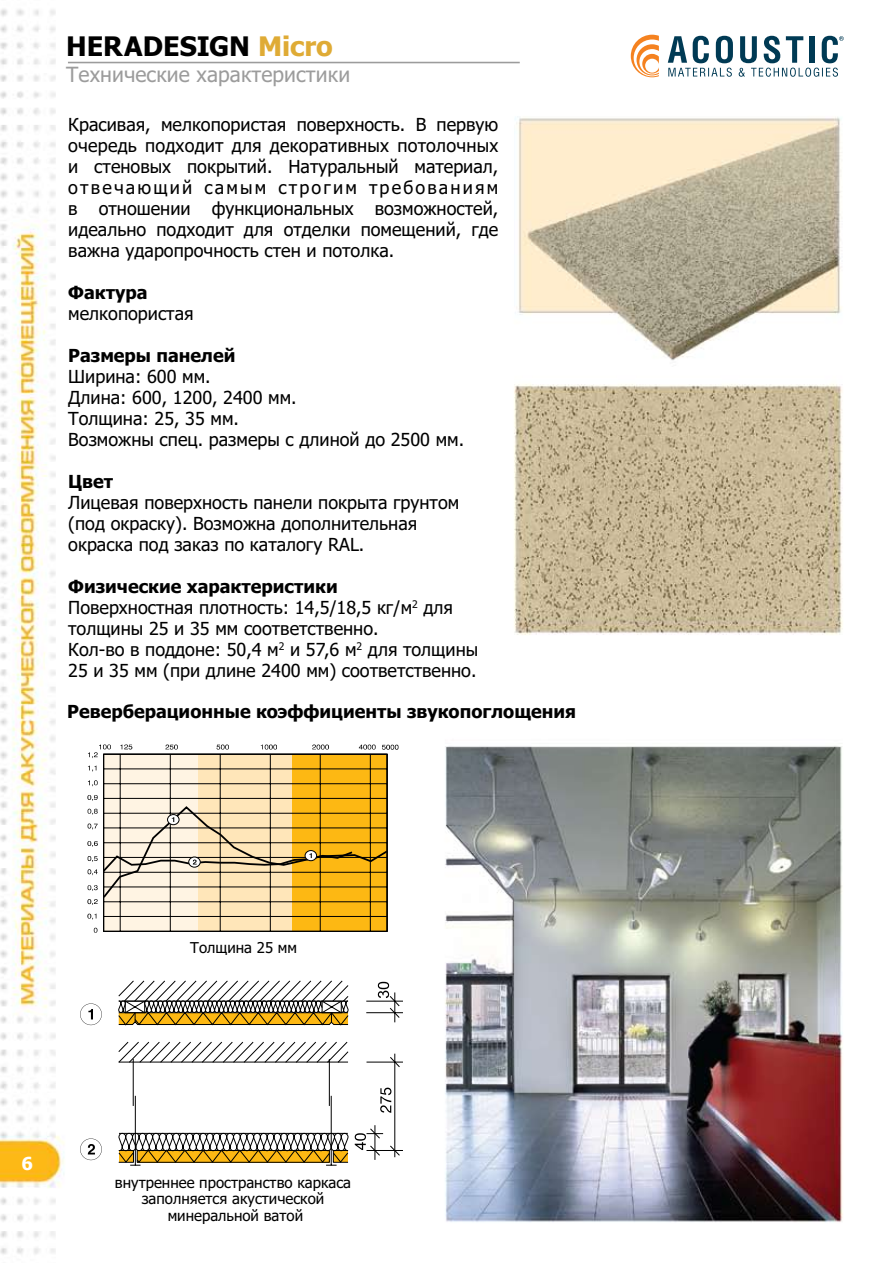
<style>
.page{position:relative;width:893px;height:1263px;background:#fff}
.page>*{position:absolute;margin:0;border:0;box-sizing:border-box;transform-origin:0 0}
.t1{font:700 27px "Tahoma";color:#000}
.t2{font:21px "Tahoma";letter-spacing:.005em;color:#9c9c9c}
.t3{font:18px/21px "Tahoma";color:#000}
.t4{font:700 18px "Tahoma";color:#000}
.t5{font:700 18px "Tahoma";color:#fff}
.t6{font:15px/16.5px "Tahoma";color:#000;text-align:center}
.s1{color:#dfab35}
.s2{font-weight:700}
</style>
<div class="page">
<img style="left:0;top:9px;width:843px;height:1245px">
<hr style="left:68px;top:62px;width:452px;height:1px;background:#9c9c9c">
<hr style="left:395px;top:992px;width:1px;height:30px;background:#000">
<hr style="left:366px;top:1001px;width:37px;height:1px;background:#000">
<hr style="left:366px;top:1012px;width:37px;height:1px;background:#000">
<svg style="left:378px;top:982px;width:22px;height:36px"></svg>
<svg style="left:119px;top:981px;width:229px;height:44px"></svg>
<hr style="left:395px;top:1054px;width:1px;height:103px;background:#000">
<hr style="left:375px;top:1125px;width:1px;height:35px;background:#000">
<hr style="left:366px;top:1062px;width:37px;height:1px;background:#000">
<hr style="left:366px;top:1150px;width:37px;height:1px;background:#000">
<svg style="left:119px;top:1042px;width:229px;height:124px"></svg>
<hr style="left:133px;top:1059px;width:1px;height:47px;background:#000">
<hr style="left:135px;top:1096px;width:1px;height:69px;background:#000">
<svg style="left:355px;top:1057px;width:45px;height:99px"></svg>
<div style="left:104px;top:754px;width:94px;height:177px;background:#fff4e3"></div>
<div style="left:198px;top:754px;width:94px;height:178px;background:#ffe6b9"></div>
<div style="left:292px;top:754px;width:95px;height:177px;background:#fdb813"></div>
<svg style="left:217px;top:744px;width:12px;height:5px"></svg>
<svg style="left:312px;top:744px;width:17px;height:5px"></svg>
<svg style="left:261px;top:744px;width:16px;height:5px"></svg>
<svg style="left:165px;top:744px;width:13px;height:5px"></svg>
<svg style="left:120px;top:744px;width:12px;height:5px"></svg>
<svg style="left:359px;top:744px;width:17px;height:5px"></svg>
<svg style="left:382px;top:745px;width:16px;height:5px"></svg>
<svg style="left:88px;top:780px;width:10px;height:6px"></svg>
<svg style="left:88px;top:744px;width:23px;height:14px"></svg>
<svg style="left:88px;top:766px;width:8px;height:5px"></svg>
<hr style="left:104px;top:768px;width:283px;height:1px;background:#000">
<hr style="left:104px;top:783px;width:283px;height:1px;background:#000">
<hr style="left:120px;top:754px;width:1px;height:177px;background:#000">
<hr style="left:387px;top:754px;width:1px;height:177px;background:#000">
<hr style="left:370px;top:754px;width:1px;height:177px;background:#000">
<hr style="left:320px;top:754px;width:1px;height:177px;background:#000">
<hr style="left:270px;top:754px;width:1px;height:177px;background:#000">
<hr style="left:220px;top:754px;width:1px;height:177px;background:#000">
<hr style="left:170px;top:754px;width:1px;height:177px;background:#000">
<svg style="left:87px;top:795px;width:302px;height:138px"></svg>
<svg style="left:80px;top:1003px;width:22px;height:22px"></svg>
<svg style="left:80px;top:1138px;width:22px;height:22px"></svg>
<svg style="left:631px;top:35px;width:28px;height:42px"></svg>
<svg style="left:668px;top:36px;width:65px;height:41px"></svg>
<svg style="left:739px;top:36px;width:105px;height:41px"></svg>
<h1 class="t1" style="left:66px;top:27px;width:268px">HERADESIGN <span class="s1">Micro</span></h1>
<p class="t2" style="left:66px;top:60px;width:285px">Технические характеристики</p>
<p class="t3" style="left:68px;top:113px;width:432px;text-align:justify">Красивая, мелкопористая поверхность. В первую очередь подходит для декоративных потолочных и стеновых покрытий. Натуральный материал, отвечающий самым строгим требованиям в отношении функциональных возможностей, идеально подходит для отделки помещений, где важна ударопрочность стен и потолка.</p>
<p class="t4" style="left:68px;top:280px;width:81px">Фактура</p>
<p class="t3" style="left:68px;top:302px;width:127px">мелкопористая</p>
<p class="t4" style="left:68px;top:343px;width:169px">Размеры панелей</p>
<p class="t3" style="left:68px;top:365px;width:397px">Ширина: 600 мм.<br>Длина: 600, 1200, 2400 мм.<br>Толщина: 25, 35 мм.<br>Возможны спец. размеры с длиной до 2500 мм.</p>
<p class="t4" style="left:68px;top:469px;width:46px">Цвет</p>
<p class="t3" style="left:68px;top:491px;width:392px">Лицевая поверхность панели покрыта грунтом (под окраску). Возможна дополнительная окраска под заказ по каталогу RAL.</p>
<p class="t3" style="left:68px;top:575px;width:412px"><span class="s2">Физические характеристики<br></span>Поверхностная плотность: 14,5/18,5 кг/м<sup>2</sup> для толщины 25 и 35 мм соответственно.<br>Кол-во в поддоне: 50,4 м<sup>2</sup> и 57,6 м<sup>2</sup> для толщины 25 и 35 мм (при длине 2400 мм) соответственно.</p>
<p class="t4" style="left:67px;top:699px;width:510px">Реверберационные коэффициенты звукопоглощения</p>
<p class="t5" style="left:22px;top:1150px;width:13px">6</p>
<p class="t6" style="left:190px;top:939px;width:108px">Толщина 25 мм</p>
<p class="t6" style="left:115px;top:1173px;width:238px">внутреннее пространство каркаса заполняется акустической минеральной ватой</p>
</div>
